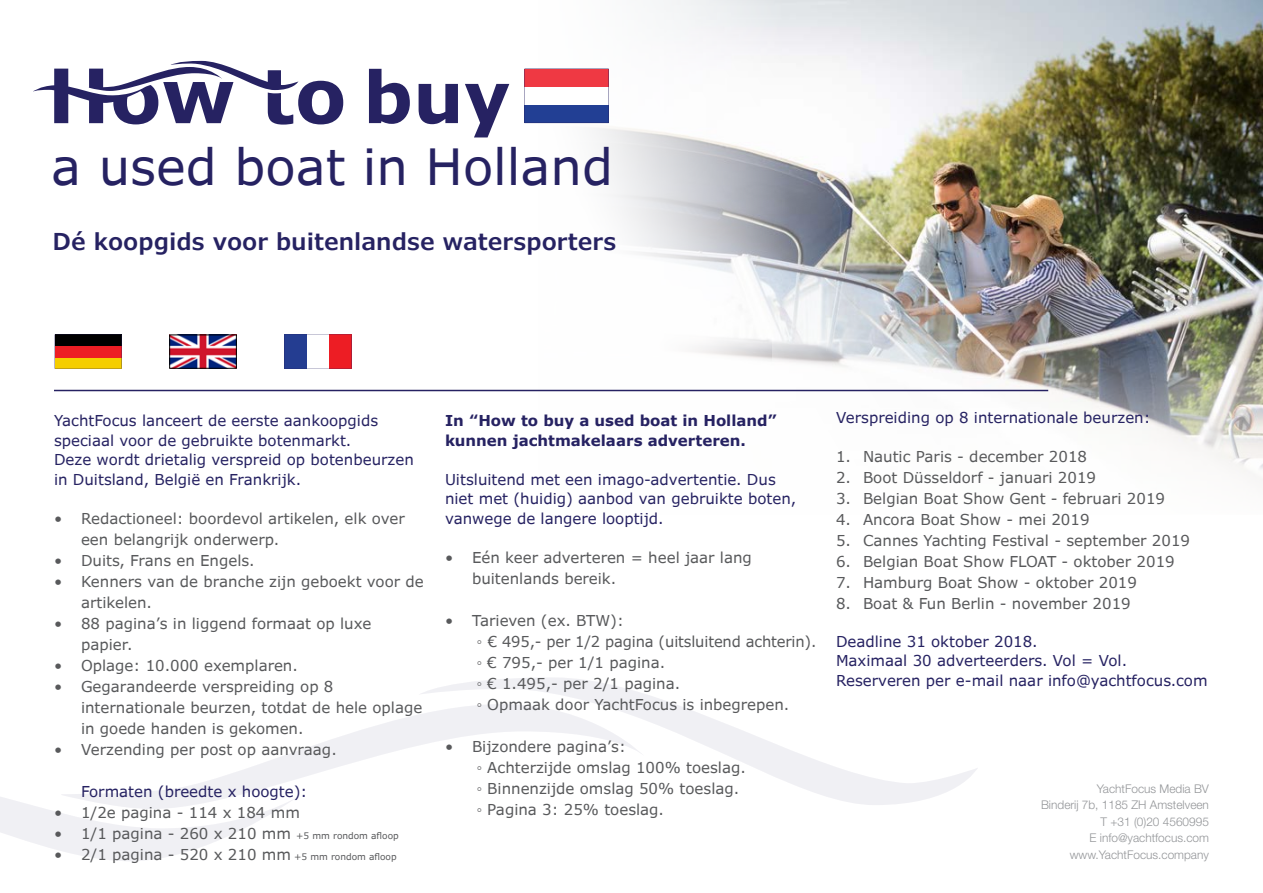
<style>
.page{position:relative;width:1263px;height:893px;background:#fff}
.page>*{position:absolute;margin:0;border:0;box-sizing:border-box;transform-origin:0 0}
.t1{font:700 71.4px "Verdana Pro";color:#262262}
.t2{font:49.8px "Verdana Pro";color:#262262}
.t3{font:600 23.25px "Verdana Pro";color:#262262}
.t4{font:15px/21px "Verdana Pro";color:#58595b}
.t5{font:15px/19.5px "Verdana Pro";color:#262262}
.t6{font:700 15px/19.5px "Verdana Pro";color:#262262}
.t7{font:300 12px/16.5px "Helvetica Neue";color:#939598;text-align:right}
.s1{font-size:9px}
</style>
<div class="page">
<svg style="left:0;top:797px;width:278px;height:64px"></svg>
<svg style="left:61px;top:715px;width:357px;height:94px"></svg>
<svg style="left:418px;top:678px;width:559px;height:127px"></svg>
<img style="left:787px;top:0;width:476px;height:284px">
<img style="left:787px;top:284px;width:476px;height:189px">
<svg style="left:534px;top:0;width:253px;height:392px"></svg>
<svg style="left:524px;top:69px;width:85px;height:54px"></svg>
<svg style="left:33px;top:61px;width:310px;height:64px"></svg>
<svg style="left:55px;top:334px;width:67px;height:35px;background:#9c490e"></svg>
<svg style="left:284px;top:334px;width:67px;height:35px"></svg>
<img style="left:172px;top:337px;width:62px;height:29px">
<hr style="left:54px;top:390px;width:994px;height:1px;background:#262262">
<h1 class="t1" style="left:363px;top:51px;width:149px">buy</h1>
<h2 class="t2" style="left:51px;top:135px;width:563px">a used boat in Holland</h2>
<h3 class="t3" style="left:52px;top:227px;width:566px">Dé koopgids voor buitenlandse watersporters</h3>
<p class="t5" style="left:54px;top:411px;width:361px">YachtFocus lanceert de eerste aankoopgids speciaal voor de gebruikte botenmarkt.<br>Deze wordt drietalig verspreid op botenbeurzen in Duitsland, België en Frankrijk.</p>
<p class="t4" style="left:81px;top:508px;width:325px;text-indent:-27px">• Redactioneel: boordevol artikelen, elk over een belangrijk onderwerp.</p>
<p class="t4" style="left:54px;top:550px;width:202px">• Duits, Frans en Engels.</p>
<p class="t4" style="left:81px;top:571px;width:344px;text-indent:-27px">• Kenners van de branche zijn geboekt voor de artikelen.</p>
<p class="t4" style="left:81px;top:613px;width:292px;text-indent:-27px">• 88 pagina’s in liggend formaat op luxe papier.</p>
<p class="t4" style="left:54px;top:655px;width:245px">• Oplage: 10.000 exemplaren.</p>
<p class="t4" style="left:81px;top:676px;width:343px;text-indent:-27px">• Gegarandeerde verspreiding op 8 internationale beurzen, totdat de hele oplage in goede handen is gekomen.</p>
<p class="t4" style="left:54px;top:739px;width:284px">• Verzending per post op aanvraag.</p>
<p class="t5" style="left:81px;top:782px;width:228px">Formaten (breedte x hoogte):</p>
<p class="t4" style="left:54px;top:802px;width:247px">• 1/2e pagina - 114 x 184 mm</p>
<p class="t4" style="left:54px;top:823px;width:346px">• 1/1 pagina - 260 x 210 mm <span class="s1">+5 mm rondom afloop</span></p>
<p class="t4" style="left:54px;top:844px;width:344px">• 2/1 pagina - 520 x 210 mm <span class="s1">+5 mm rondom afloop</span></p>
<p class="t6" style="left:445px;top:411px;width:334px">In “How to buy a used boat in Holland” kunnen jachtmakelaars adverteren.</p>
<p class="t5" style="left:445px;top:470px;width:353px">Uitsluitend met een imago-advertentie. Dus niet met (huidig) aanbod van gebruikte boten, vanwege de langere looptijd.</p>
<p class="t4" style="left:472px;top:547px;width:281px;text-indent:-27px">• Eén keer adverteren = heel jaar lang buitenlands bereik.</p>
<p class="t4" style="left:477px;top:610px;width:341px;text-indent:-32px">• Tarieven (ex. BTW):<br>◦ € 495,- per 1/2 pagina (uitsluitend achterin). ◦ € 795,- per 1/1 pagina.<br>◦ € 1.495,- per 2/1 pagina.<br>◦ Opmaak door YachtFocus is inbegrepen.</p>
<p class="t4" style="left:477px;top:736px;width:271px;text-indent:-32px">• Bijzondere pagina’s:<br>◦ Achterzijde omslag 100% toeslag. ◦ Binnenzijde omslag 50% toeslag. ◦ Pagina 3: 25% toeslag.</p>
<p class="t5" style="left:836px;top:408px;width:316px">Verspreiding op 8 internationale beurzen:</p>
<p class="t4" style="left:836px;top:447px;width:253px">1. Nautic Paris - december 2018</p>
<p class="t4" style="left:836px;top:468px;width:262px">2. Boot Düsseldorf - januari 2019</p>
<p class="t4" style="left:836px;top:489px;width:331px">3. Belgian Boat Show Gent - februari 2019</p>
<p class="t4" style="left:836px;top:510px;width:255px">4. Ancora Boat Show - mei 2019</p>
<p class="t4" style="left:836px;top:531px;width:356px">5. Cannes Yachting Festival - september 2019</p>
<p class="t4" style="left:836px;top:552px;width:340px">6. Belgian Boat Show FLOAT - oktober 2019</p>
<p class="t4" style="left:836px;top:573px;width:302px">7. Hamburg Boat Show - oktober 2019</p>
<p class="t4" style="left:836px;top:594px;width:296px">8. Boat &amp; Fun Berlin - november 2019</p>
<p class="t5" style="left:836px;top:632px;width:373px">Deadline 31 oktober 2018.<br>Maximaal 30 adverteerders. Vol = Vol.<br>Reserveren per e-mail naar info@yachtfocus.com</p>
<p class="t7" style="left:1041px;top:780px;width:169px">YachtFocus Media BV<br>Binderij 7b, 1185 ZH Amstelveen<br>T +31 (0)20 4560995<br>E info@yachtfocus.com www.YachtFocus.company</p>
</div>
